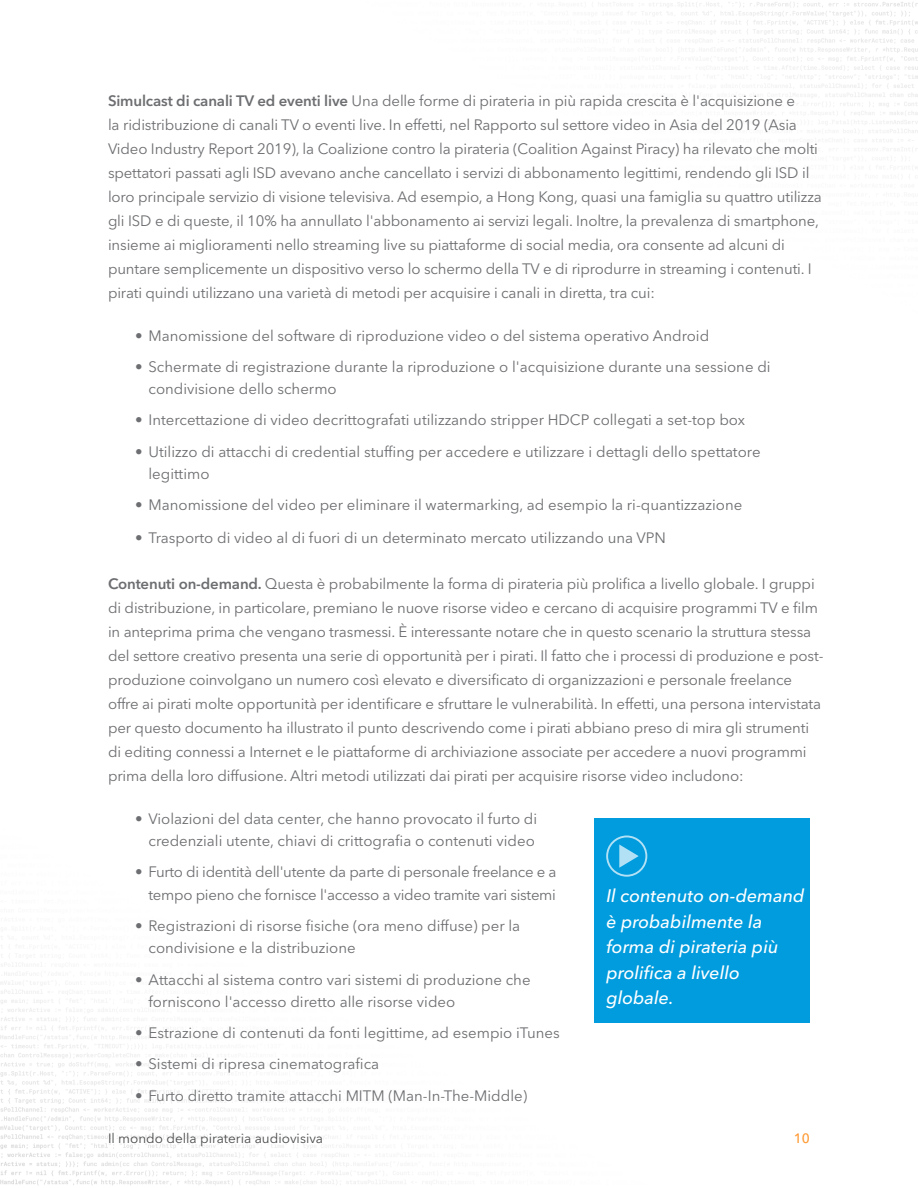
<style>
.page{position:relative;width:918px;height:1188px;background:#fff}
.page>*{position:absolute;margin:0;border:0;box-sizing:border-box;transform-origin:0 0}
.Pull_Quote_Body{font:italic 500 18px/25.5px "Avenir Next LT Pro";color:#fff}
.H3__SUBSUBHEAD{font:15px/24px "Avenir Next LT Pro";letter-spacing:-.01em;color:#6d6e71}
.t1{font:13.5px "Avenir Next LT Pro";color:#4b4c4d}
.t2{font:500 13.5px "Avenir Next LT Pro";color:#f93}
.s1{font-weight:600}
</style>
<div class="page">
<img style="left:0;top:2px;width:918px;height:1184px">
<div style="left:594px;top:819px;width:216px;height:204px;background:#009cde"></div>
<svg style="left:606px;top:836px;width:41px;height:41px"></svg>
<p class="H3__SUBSUBHEAD" style="left:108px;top:89px;width:715px"><span class="s1">Simulcast di canali TV ed eventi live</span> Una delle forme di pirateria in più rapida crescita è l'acquisizione e<br>la ridistribuzione di canali TV o eventi live. In effetti, nel Rapporto sul settore video in Asia del 2019 (Asia Video Industry Report 2019), la Coalizione contro la pirateria (Coalition Against Piracy) ha rilevato che molti spettatori passati agli ISD avevano anche cancellato i servizi di abbonamento legittimi, rendendo gli ISD il loro principale servizio di visione televisiva. Ad esempio, a Hong Kong, quasi una famiglia su quattro utilizza gli ISD e di queste, il 10% ha annullato l'abbonamento ai servizi legali. Inoltre, la prevalenza di smartphone, insieme ai miglioramenti nello streaming live su piattaforme di social media, ora consente ad alcuni di puntare semplicemente un dispositivo verso lo schermo della TV e di riprodurre in streaming i contenuti. I pirati quindi utilizzano una varietà di metodi per acquisire i canali in diretta, tra cui:</p>
<p class="H3__SUBSUBHEAD" style="left:135px;top:323px;width:576px">• Manomissione del software di riproduzione video o del sistema operativo Android</p>
<p class="H3__SUBSUBHEAD" style="left:148px;top:355px;width:624px;line-height:22.5px;text-indent:-14px">• Schermate di registrazione durante la riproduzione o l'acquisizione durante una sessione di condivisione dello schermo</p>
<p class="H3__SUBSUBHEAD" style="left:135px;top:408px;width:612px">• Intercettazione di video decrittografati utilizzando stripper HDCP collegati a set-top box</p>
<p class="H3__SUBSUBHEAD" style="left:148px;top:440px;width:614px;line-height:22.5px;text-indent:-14px">• Utilizzo di attacchi di credential stuffing per accedere e utilizzare i dettagli dello spettatore legittimo</p>
<p class="H3__SUBSUBHEAD" style="left:135px;top:493px;width:609px">• Manomissione del video per eliminare il watermarking, ad esempio la ri-quantizzazione</p>
<p class="H3__SUBSUBHEAD" style="left:135px;top:526px;width:533px">• Trasporto di video al di fuori di un determinato mercato utilizzando una VPN</p>
<p class="H3__SUBSUBHEAD" style="left:108px;top:572px;width:717px"><span class="s1">Contenuti on-demand.</span> Questa è probabilmente la forma di pirateria più prolifica a livello globale. I gruppi di distribuzione, in particolare, premiano le nuove risorse video e cercano di acquisire programmi TV e film in anteprima prima che vengano trasmessi. È interessante notare che in questo scenario la struttura stessa del settore creativo presenta una serie di opportunità per i pirati. Il fatto che i processi di produzione e post&shy;produzione coinvolgano un numero così elevato e diversificato di organizzazioni e personale freelance offre ai pirati molte opportunità per identificare e sfruttare le vulnerabilità. In effetti, una persona intervistata per questo documento ha illustrato il punto descrivendo come i pirati abbiano preso di mira gli strumenti di editing connessi a Internet e le piattaforme di archiviazione associate per accedere a nuovi programmi prima della loro diffusione. Altri metodi utilizzati dai pirati per acquisire risorse video includono:</p>
<p class="H3__SUBSUBHEAD" style="left:135px;top:807px;width:404px;line-height:22.5px;text-align:right">• Violazioni del data center, che hanno provocato il furto di credenziali utente, chiavi di crittografia o contenuti video</p>
<p class="H3__SUBSUBHEAD" style="left:135px;top:861px;width:423px;line-height:22.5px;text-align:right">• Furto di identità dell'utente da parte di personale freelance e a tempo pieno che fornisce l'accesso a video tramite vari sistemi</p>
<p class="H3__SUBSUBHEAD" style="left:148px;top:914px;width:373px;line-height:22.5px;text-indent:-14px">• Registrazioni di risorse fisiche (ora meno diffuse) per la condivisione e la distribuzione</p>
<p class="H3__SUBSUBHEAD" style="left:148px;top:968px;width:384px;line-height:22.5px;text-indent:-14px">• Attacchi al sistema contro vari sistemi di produzione che forniscono l'accesso diretto alle risorse video</p>
<p class="H3__SUBSUBHEAD" style="left:135px;top:1021px;width:426px">• Estrazione di contenuti da fonti legittime, ad esempio iTunes</p>
<p class="H3__SUBSUBHEAD" style="left:135px;top:1052px;width:246px">• Sistemi di ripresa cinematografica</p>
<p class="H3__SUBSUBHEAD" style="left:135px;top:1083px;width:394px">• Furto diretto tramite attacchi MITM (Man-In-The-Middle)</p>
<p class="Pull_Quote_Body" style="left:606px;top:883px;width:200px">Il contenuto on-demand è probabilmente la forma di pirateria più prolifica a livello globale.</p>
<p class="t1" style="left:108px;top:1131px;width:217px">Il mondo della pirateria audiovisiva</p>
<p class="t2" style="left:794px;top:1131px;width:18px">10</p>
</div>
